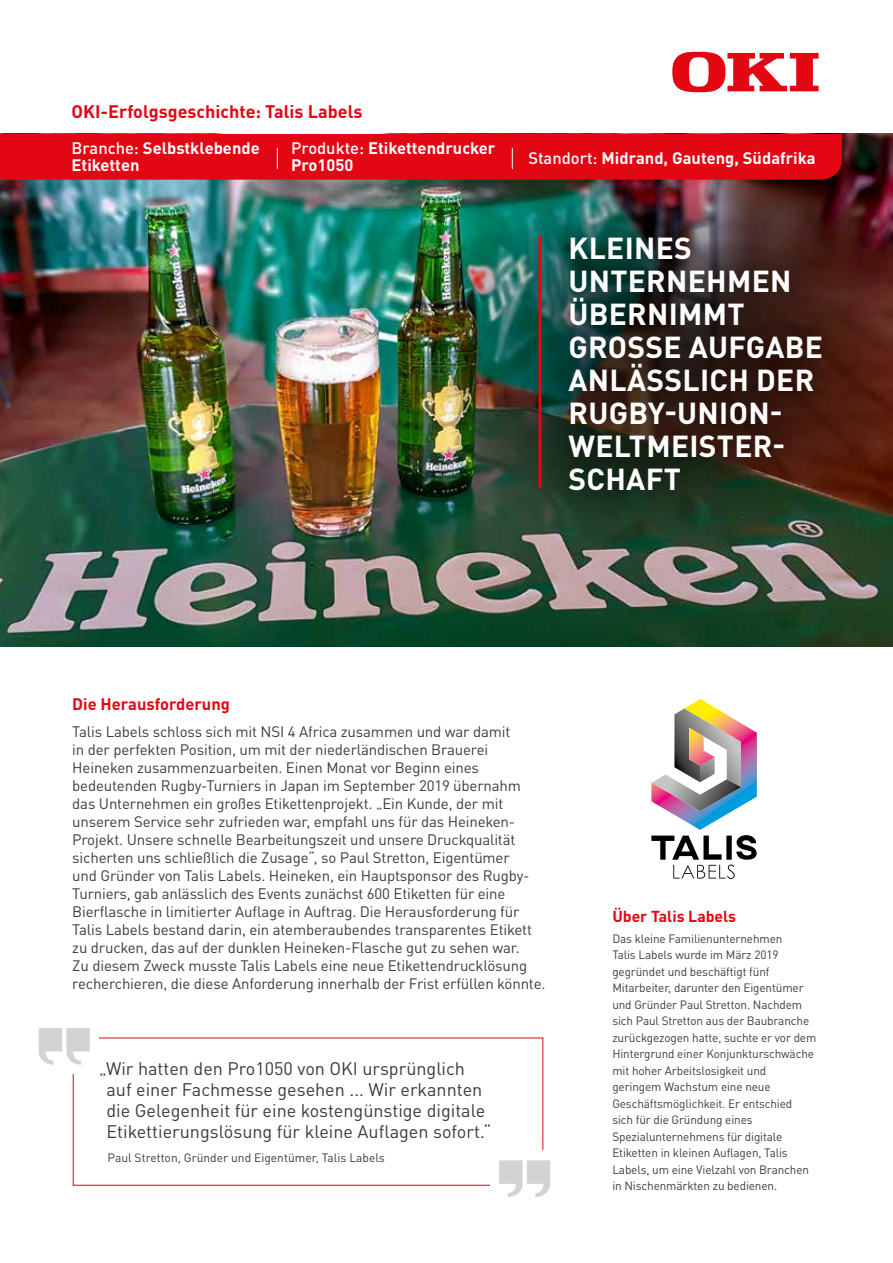
<style>
.page{position:relative;width:893px;height:1263px;background:#fff}
.page>*{position:absolute;margin:0;border:0;box-sizing:border-box;transform-origin:0 0}
.t1{font:700 30px/33px "DIN Pro";letter-spacing:.01em;color:#fff}
.t2{font:18px/21px "DIN Pro";color:#393c3b}
.t3{font:700 18px "DIN Pro";color:#e30613}
.t4{font:700 16.5px/16.5px "DIN Pro";color:#fff}
.t5{font:700 16.5px "DIN Pro";color:#e30613}
.t6{font:700 15.75px "DIN Pro";color:#e30613}
.t7{font:15px/18px "DIN Pro";letter-spacing:-.01em;color:#3c3c3b}
.t8{font:12px/16.5px "DIN Pro";letter-spacing:-.01em;color:#3c3c3b}
.t9{font:12px "DIN Pro";color:#393c3b}
.s1{font-weight:500}
</style>
<div class="page">
<img style="left:0;top:134px;width:893px;height:512px">
<img style="left:434px;top:147px;width:459px;height:406px">
<svg style="left:672px;top:52px;width:147px;height:40px"></svg>
<div style="left:0;top:134px;width:842px;height:46px;background:#e30613"></div>
<svg style="left:651px;top:699px;width:106px;height:180px"></svg>
<div style="left:543px;top:209px;width:305px;height:308px;background:#000;opacity:.75"></div>
<hr style="left:538px;top:236px;width:3px;height:252px;background:#e30613">
<svg style="left:39px;top:1028px;width:51px;height:37px"></svg>
<svg style="left:499px;top:1160px;width:51px;height:37px"></svg>
<p class="t3" style="left:72px;top:96px;width:292px">OKI-Erfolgsgeschichte: Talis Labels</p>
<p class="t4" style="left:72px;top:138px;width:190px"><span class="s1">Branche:</span> Selbstklebende<br>Etiketten</p>
<p class="t4" style="left:291px;top:138px;width:206px"><span class="s1">Produkte:</span> Etikettendrucker<br>Pro1050</p>
<p class="t4" style="left:528px;top:147px;width:289px"><span class="s1">Standort:</span> Midrand, Gauteng, Südafrika</p>
<h1 class="t1" style="left:568px;top:228px;width:256px">KLEINES<br>UNTERNEHMEN<br>ÜBERNIMMT<br>GROSSE AUFGABE<br>ANLÄSSLICH DER<br>RUGBY-UNION-<br>WELTMEISTER-<br>SCHAFT</h1>
<p class="t5" style="left:72px;top:690px;width:159px">Die Herausforderung</p>
<p class="t7" style="left:72px;top:721px;width:475px">Talis Labels schloss sich mit NSI 4 Africa zusammen und war damit<br>in der perfekten Position, um mit der niederländischen Brauerei Heineken zusammenzuarbeiten. Einen Monat vor Beginn eines bedeutenden Rugby-Turniers in Japan im September 2019 übernahm das Unternehmen ein großes Etikettenprojekt. „Ein Kunde, der mit unserem Service sehr zufrieden war, empfahl uns für das Heineken-Projekt. Unsere schnelle Bearbeitungszeit und unsere Druckqualität sicherten uns schließlich die Zusage“, so Paul Stretton, Eigentümer<br>und Gründer von Talis Labels. Heineken, ein Hauptsponsor des Rugby-Turniers, gab anlässlich des Events zunächst 600 Etiketten für eine Bierflasche in limitierter Auflage in Auftrag. Die Herausforderung für Talis Labels bestand darin, ein atemberaubendes transparentes Etikett zu drucken, das auf der dunklen Heineken-Flasche gut zu sehen war.<br>Zu diesem Zweck musste Talis Labels eine neue Etikettendrucklösung recherchieren, die diese Anforderung innerhalb der Frist erfüllen könnte.</p>
<p class="t2" style="left:106px;top:1056px;width:386px;text-indent:-7px">„Wir hatten den Pro1050 von OKI ursprünglich auf einer Fachmesse gesehen ... Wir erkannten die Gelegenheit für eine kostengünstige digitale Etikettierungslösung für kleine Auflagen sofort.“</p>
<p class="t9" style="left:108px;top:1148px;width:279px">Paul Stretton, Gründer und Eigentümer, Talis Labels</p>
<p class="t6" style="left:612px;top:903px;width:125px">Über Talis Labels</p>
<p class="t8" style="left:612px;top:929px;width:206px">Das kleine Familienunternehmen<br>Talis Labels wurde im März 2019 gegründet und beschäftigt fünf Mitarbeiter, darunter den Eigentümer und Gründer Paul Stretton. Nachdem sich Paul Stretton aus der Baubranche zurückgezogen hatte, suchte er vor dem Hintergrund einer Konjunkturschwäche mit hoher Arbeitslosigkeit und geringem Wachstum eine neue Geschäftsmöglichkeit. Er entschied<br>sich für die Gründung eines Spezialunternehmens für digitale Etiketten in kleinen Auflagen, Talis Labels, um eine Vielzahl von Branchen in Nischenmärkten zu bedienen.</p>
</div>
